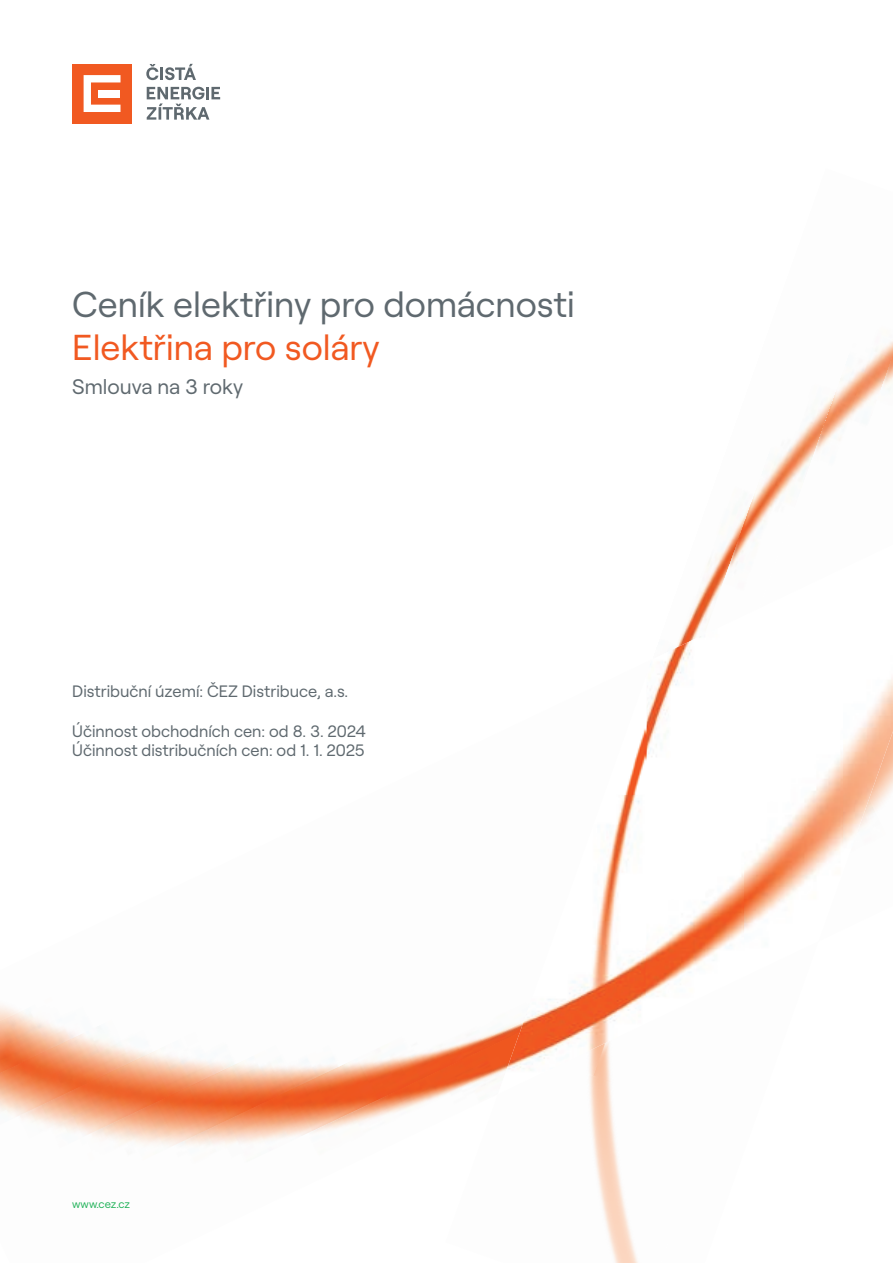
<style>
.page{position:relative;width:893px;height:1263px;background:#fff}
.page>*{position:absolute;margin:0;border:0;box-sizing:border-box;transform-origin:0 0}
.t1{font:36px "Roobert CEZ";color:#5f696f}
.t2{font:36px "Roobert CEZ";color:#f15921}
.t3{font:21px "Roobert CEZ";color:#5f696f}
.t4{font:16.5px/19.8px "Roobert CEZ";color:#5f696f}
.t5{font:11.25px "Roobert CEZ";color:#21b259}
</style>
<div class="page">
<img style="left:0;top:1005px;width:69px;height:117px">
<img style="left:35px;top:1032px;width:463px;height:115px">
<img style="left:445px;top:1063px;width:193px;height:200px">
<img style="left:593px;top:1094px;width:45px;height:23px">
<img style="left:704px;top:492px;width:54px;height:123px">
<img style="left:758px;top:341px;width:135px;height:186px">
<img style="left:812px;top:354px;width:81px;height:173px">
<img style="left:865px;top:479px;width:28px;height:48px">
<img style="left:498px;top:945px;width:147px;height:149px">
<img style="left:645px;top:615px;width:99px;height:381px">
<img style="left:744px;top:568px;width:99px;height:362px">
<img style="left:595px;top:795px;width:52px;height:150px">
<img style="left:843px;top:678px;width:50px;height:166px">
<img style="left:625px;top:674px;width:22px;height:121px">
<div style="left:72px;top:64px;width:60px;height:59px;background:#f15921"></div>
<svg style="left:84px;top:75px;width:37px;height:37px"></svg>
<svg style="left:146px;top:64px;width:50px;height:16px"></svg>
<svg style="left:147px;top:87px;width:73px;height:33px"></svg>
<h1 class="t1" style="left:72px;top:277px;width:504px">Ceník elektřiny pro domácnosti</h1>
<h1 class="t2" style="left:72px;top:320px;width:309px">Elektřina pro soláry</h1>
<p class="t3" style="left:72px;top:371px;width:173px">Smlouva na 3 roky</p>
<p class="t4" style="left:72px;top:680px;width:277px">Distribuční území: ČEZ Distribuce, a.s.</p>
<p class="t4" style="left:72px;top:720px;width:295px">Účinnost obchodních cen: od 8. 3. 2024<br>Účinnost distribučních cen: od 1. 1. 2025</p>
<p class="t5" style="left:72px;top:1195px;width:59px">www.cez.cz</p>
</div>
